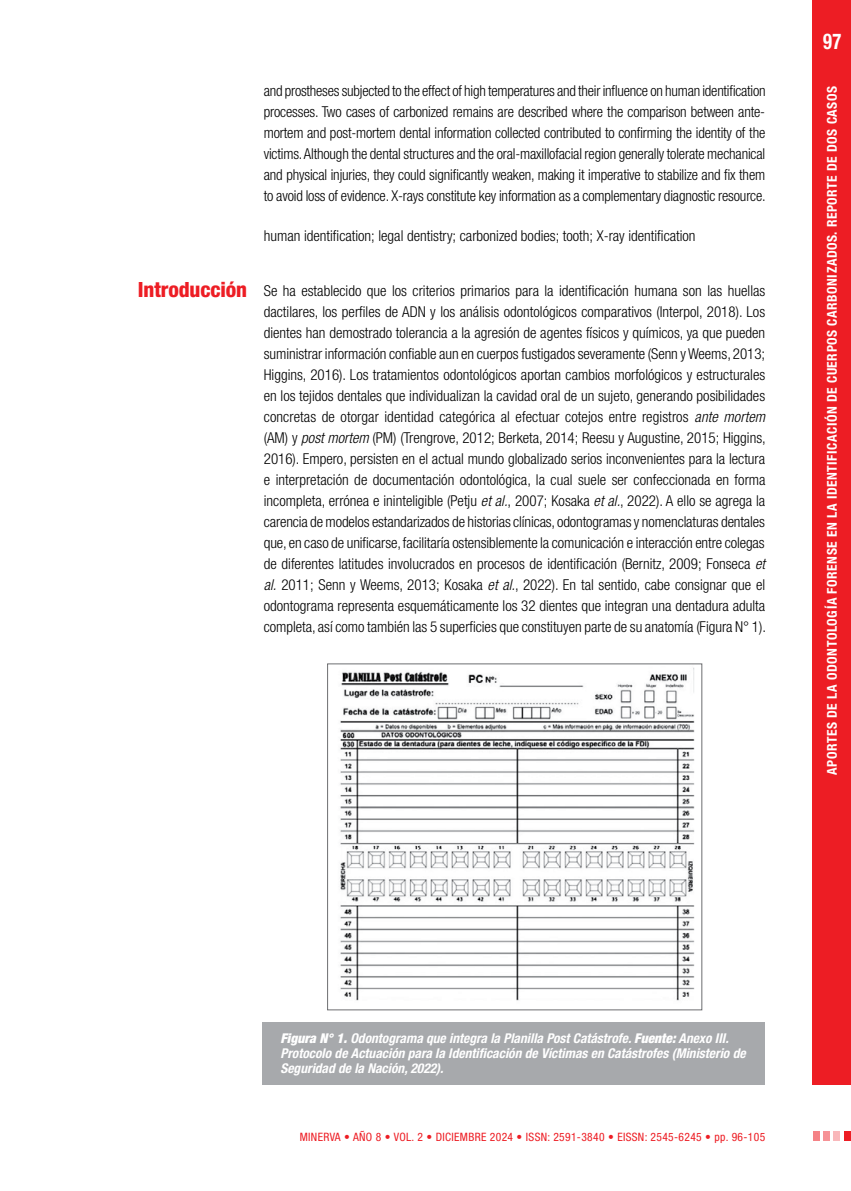
<style>
.page{position:relative;width:851px;height:1191px;background:#fff}
.page>*{position:absolute;margin:0;border:0;box-sizing:border-box;transform-origin:0 0}
.t1{font:700 condensed 21.75px "Helvetica Neue LT Std";color:#fff;scale:.85 1}
._00-SUBTI-1_MARGEN{font:800 condensed 21px "Helvetica Neue LT Std";letter-spacing:-.005em;color:#ed1d24}
._00-PRIMER_PARRAFO_L{font:300 condensed 15px/21px "Helvetica Neue LT Std";color:#000;text-align:justify}
._00-TEXTO_GENERAL{font:300 condensed 15px/21px "Helvetica Neue LT Std";color:#000;text-align:justify}
._00-EPIGRAFE{font:italic 700 condensed 13.5px/15px "Helvetica Neue LT Std";color:#fff}
.t2{font:700 condensed 13.5px "Helvetica Neue LT Std";letter-spacing:.04em;color:#fff}
.t3{font:condensed 11.55px "Helvetica Neue LT Std";letter-spacing:.03em;color:#ed1d24}
.s1{font-style:italic}
.s2{font-weight:900}
</style>
<div class="page">
<div style="left:812px;top:0;width:38px;height:1084px;background:#ed1d24"></div>
<div style="left:822px;top:1131px;width:7px;height:10px;background:#f69296"></div>
<div style="left:833px;top:1131px;width:7px;height:10px;background:#f9b8bb"></div>
<div style="left:844px;top:1131px;width:6px;height:10px;background:#ed1d24"></div>
<div style="left:812px;top:1131px;width:7px;height:10px;background:#f58286"></div>
<img style="left:340px;top:667px;width:355px;height:334px">
<div style="left:327px;top:663px;width:375px;height:347px;border:1px solid #6d6e71"></div>
<div style="left:263px;top:1021px;width:501px;height:63px;background:#a7a9ac"></div>
<p class="_00-SUBTI-1_MARGEN" style="left:138px;top:276px;width:111px">Introducción</p>
<p class="_00-TEXTO_GENERAL" style="left:264px;top:80px;width:503px">and prostheses subjected to the effect of high temperatures and their influence on human identification processes. Two cases of carbonized remains are described where the comparison between ante&shy;mortem and post-mortem dental information collected contributed to confirming the identity of the victims. Although the dental structures and the oral-maxillofacial region generally tolerate mechanical and physical injuries, they could significantly weaken, making it imperative to stabilize and fix them to avoid loss of evidence. X-rays constitute key information as a complementary diagnostic resource.</p>
<p class="_00-TEXTO_GENERAL" style="left:264px;top:225px;width:433px">human identification; legal dentistry; carbonized bodies; tooth; X-ray identification</p>
<p class="_00-PRIMER_PARRAFO_L" style="left:264px;top:280px;width:503px">Se ha establecido que los criterios primarios para la identificación humana son las huellas dactilares, los perfiles de ADN y los análisis odontológicos comparativos (Interpol, 2018). Los dientes han demostrado tolerancia a la agresión de agentes físicos y químicos, ya que pueden suministrar información confiable aun en cuerpos fustigados severamente (Senn y Weems, 2013; Higgins, 2016). Los tratamientos odontológicos aportan cambios morfológicos y estructurales en los tejidos dentales que individualizan la cavidad oral de un sujeto, generando posibilidades concretas de otorgar identidad categórica al efectuar cotejos entre registros <span class="s1">ante mortem </span>(AM) y <span class="s1">post mortem</span> (PM) (Trengrove, 2012; Berketa, 2014; Reesu y Augustine, 2015; Higgins, 2016). Empero, persisten en el actual mundo globalizado serios inconvenientes para la lectura e interpretación de documentación odontológica, la cual suele ser confeccionada en forma incompleta, errónea e ininteligible (Petju <span class="s1">et al.</span>, 2007; Kosaka <span class="s1">et al.</span>, 2022). A ello se agrega la carencia de modelos estandarizados de historias clínicas, odontogramas y nomenclaturas dentales que, en caso de unificarse, facilitaría ostensiblemente la comunicación e interacción entre colegas de diferentes latitudes involucrados en procesos de identificación (Bernitz, 2009; Fonseca <span class="s1">et al.</span> 2011; Senn y Weems, 2013; Kosaka <span class="s1">et al.</span>, 2022). En tal sentido, cabe consignar que el odontograma representa esquemáticamente los 32 dientes que integran una dentadura adulta completa, así como también las 5 superficies que constituyen parte de su anatomía (Figura N° 1).</p>
<h1 class="t1" style="left:823px;top:28px;width:23px">97</h1>
<p class="t2" style="left:823px;top:774px;width:690px;rotate:-90deg">APORTES DE LA ODONTOLOGÍA FORENSE EN LA IDENTIFICACIÓN DE CUERPOS CARBONIZADOS. REPORTE DE DOS CASOS</p>
<p class="_00-EPIGRAFE" style="left:280px;top:1031px;width:466px"><span class="s2">Figura N° 1.</span> Odontograma que integra la Planilla Post Catástrofe. <span class="s2">Fuente:</span> Anexo III.<br>Protocolo de Actuación para la Identificación de Víctimas en Catástrofes (Ministerio de<br>Seguridad de la Nación, 2022).</p>
<p class="t3" style="left:299px;top:1130px;width:467px">MINERVA • AÑO 8 • VOL. 2 • DICIEMBRE 2024 • ISSN: 2591-3840 • EISSN: 2545-6245 • pp. 96-105</p>
</div>
